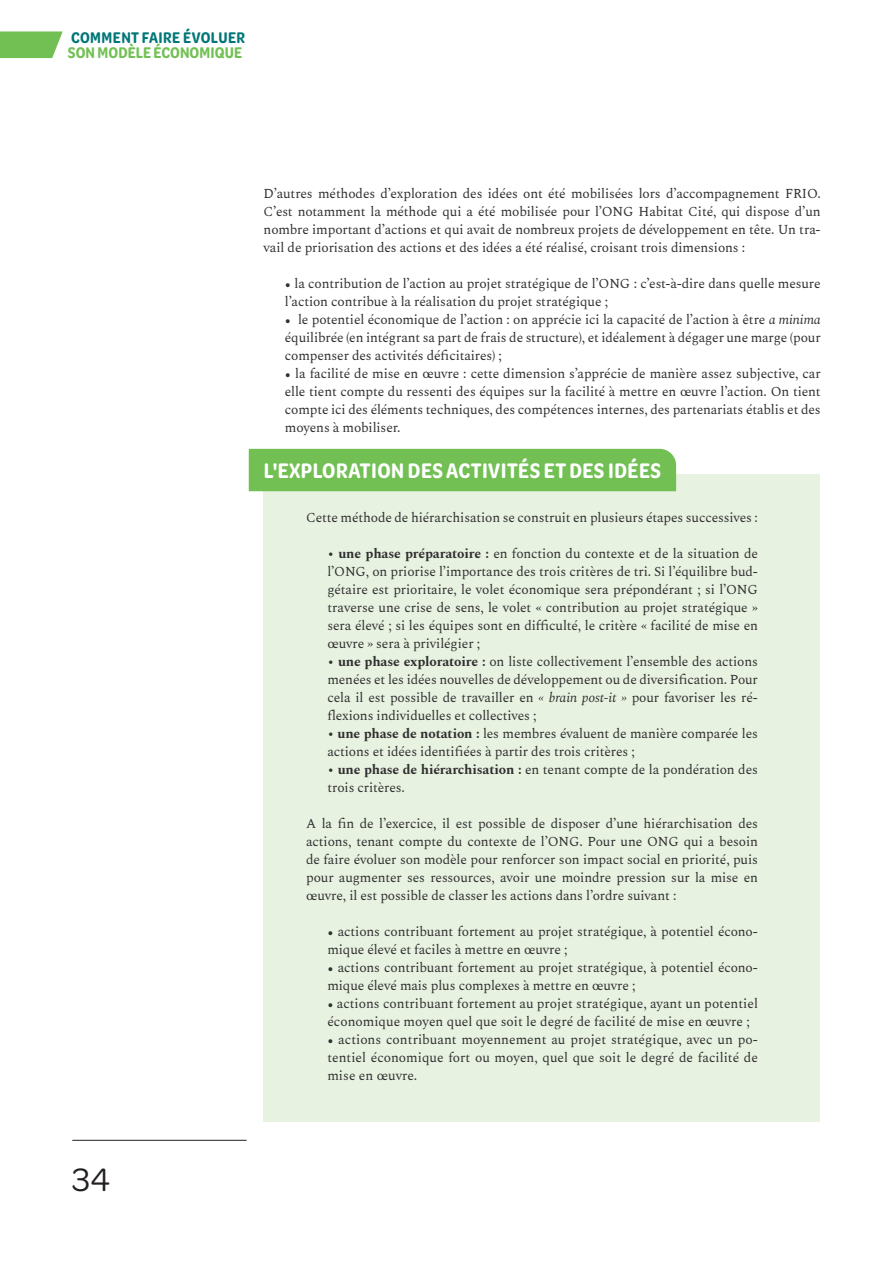
<style>
.page{position:relative;width:893px;height:1263px;background:#fff}
.page>*{position:absolute;margin:0;border:0;box-sizing:border-box;transform-origin:0 0}
.t1{font:34.5px "Omnes";color:#231f20}
.t2{font:600 22.5px "Omnes Cond";letter-spacing:.02em;color:#fff}
.t3{font:600 16.5px "Omnes Cond";letter-spacing:.025em;color:#007677}
.t4{font:600 16.5px "Omnes Cond";letter-spacing:.005em;color:#72c054}
.t5{font:13.5px/18px "Spectral";letter-spacing:-.01em;color:#312f30;text-align:justify}
.s1{font-family:"Omnes";font-size:19.5px}
.s2{font-style:italic}
.s3{font-weight:700}
</style>
<div class="page">
<hr style="left:72px;top:1140px;width:175px;height:1px;background:#231f20">
<svg style="left:0;top:31px;width:63px;height:27px;background:#80c665"></svg>
<div style="left:264px;top:474px;width:556px;height:647px;background:#e7f2e1"></div>
<div style="left:249px;top:449px;width:427px;height:42px;background:#72c054"></div>
<p class="t3" style="left:71px;top:26px;width:176px">COMMENT FAIRE ÉVOLUER</p>
<p class="t4" style="left:68px;top:41px;width:176px">SON MODÈLE ÉCONOMIQUE</p>
<h1 class="t1" style="left:72px;top:1156px;width:39px">34</h1>
<p class="t5" style="left:264px;top:184px;width:559px">D’autres méthodes d’exploration des idées ont été mobilisées lors d’accompagnement FRIO.<br>C’est notamment la méthode qui a été mobilisée pour l’ONG Habitat Cité, qui dispose d’un nombre important d’actions et qui avait de nombreux projets de développement en tête. Un tra&shy;vail de priorisation des actions et des idées a été réalisé, croisant trois dimensions :</p>
<p class="t5" style="left:285px;top:274px;width:537px"><span class="s1">•</span> la contribution de l’action au projet stratégique de l’ONG : c’est-à-dire dans quelle mesure l’action contribue à la réalisation du projet stratégique ;</p>
<p class="t5" style="left:285px;top:310px;width:537px"><span class="s1">•</span> le potentiel économique de l’action : on apprécie ici la capacité de l’action à être <span class="s2">a minima </span>équilibrée (en intégrant sa part de frais de structure), et idéalement à dégager une marge (pour compenser des activités déficitaires) ;</p>
<p class="t5" style="left:285px;top:364px;width:537px"><span class="s1">•</span> la facilité de mise en œuvre : cette dimension s’apprécie de manière assez subjective, car elle tient compte du ressenti des équipes sur la facilité à mettre en œuvre l’action. On tient compte ici des éléments techniques, des compétences internes, des partenariats établis et des moyens à mobiliser.</p>
<h2 class="t2" style="left:264px;top:456px;width:398px">L'EXPLORATION DES ACTIVITÉS ET DES IDÉES</h2>
<p class="t5" style="left:306px;top:508px;width:453px">Cette méthode de hiérarchisation se construit en plusieurs étapes successives :</p>
<p class="t5" style="left:327px;top:544px;width:432px"><span class="s3">• une phase préparatoire :</span> en fonction du contexte et de la situation de l’ONG, on priorise l’importance des trois critères de tri. Si l’équilibre bud&shy;gétaire est prioritaire, le volet économique sera prépondérant ; si l’ONG traverse une crise de sens, le volet « contribution au projet stratégique » sera élevé ; si les équipes sont en difficulté, le critère « facilité de mise en œuvre » sera à privilégier ;</p>
<p class="t5" style="left:327px;top:652px;width:432px"><span class="s3">• une phase exploratoire :</span> on liste collectivement l’ensemble des actions menées et les idées nouvelles de développement ou de diversification. Pour cela il est possible de travailler en <span class="s2">« brain post-it »</span> pour favoriser les ré&shy;flexions individuelles et collectives ;</p>
<p class="t5" style="left:327px;top:724px;width:432px"><span class="s3">• une phase de notation :</span> les membres évaluent de manière comparée les actions et idées identifiées à partir des trois critères ;</p>
<p class="t5" style="left:327px;top:760px;width:432px"><span class="s3">• une phase de hiérarchisation :</span> en tenant compte de la pondération des trois critères.</p>
<p class="t5" style="left:306px;top:814px;width:453px">A la fin de l’exercice, il est possible de disposer d’une hiérarchisation des actions, tenant compte du contexte de l’ONG. Pour une ONG qui a besoin de faire évoluer son modèle pour renforcer son impact social en priorité, puis pour augmenter ses ressources, avoir une moindre pression sur la mise en œuvre, il est possible de classer les actions dans l’ordre suivant :</p>
<p class="t5" style="left:327px;top:922px;width:432px"><span class="s1">•</span> actions contribuant fortement au projet stratégique, à potentiel écono&shy;mique élevé et faciles à mettre en œuvre ;</p>
<p class="t5" style="left:327px;top:958px;width:432px"><span class="s1">•</span> actions contribuant fortement au projet stratégique, à potentiel écono&shy;mique élevé mais plus complexes à mettre en œuvre ;</p>
<p class="t5" style="left:327px;top:994px;width:432px"><span class="s1">•</span> actions contribuant fortement au projet stratégique, ayant un potentiel économique moyen quel que soit le degré de facilité de mise en œuvre ;</p>
<p class="t5" style="left:327px;top:1030px;width:432px"><span class="s1">•</span> actions contribuant moyennement au projet stratégique, avec un po&shy;tentiel économique fort ou moyen, quel que soit le degré de facilité de mise en œuvre.</p>
</div>
